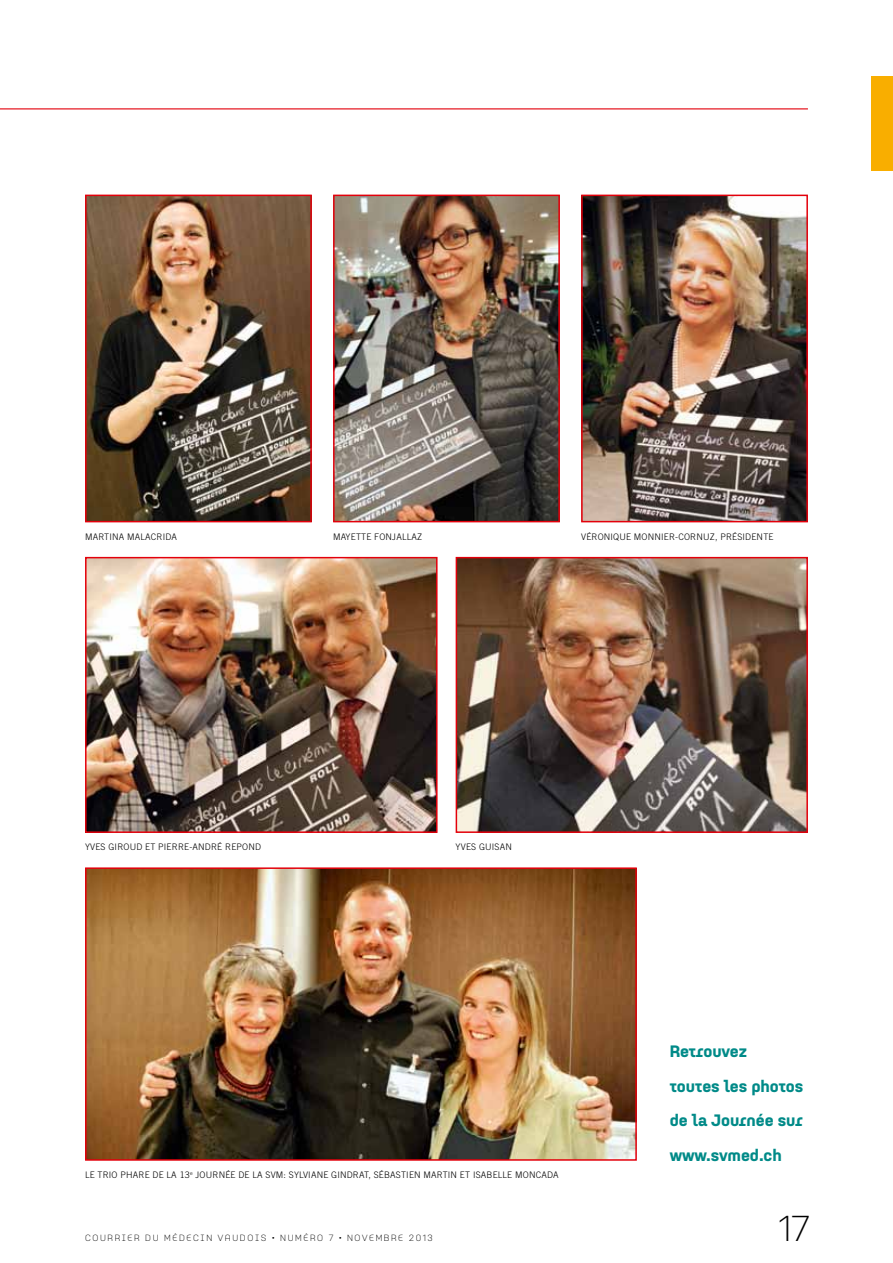
<style>
.page{position:relative;width:893px;height:1263px;background:#fff}
.page>*{position:absolute;margin:0;border:0;box-sizing:border-box;transform-origin:0 0}
.t1{font:300 36px "Idealista";color:#000}
.t2{font:700 16.5px/34.5px "Idealista";letter-spacing:-.005em;color:#008a88}
.t3{font:300 9px "Trade Gothic";letter-spacing:.02em;color:#000}
.t4{font:300 9px "Idealista";letter-spacing:.185em;color:#000}
</style>
<div class="page">
<div style="left:872px;top:77px;width:21px;height:94px;background:#f9ae00"></div>
<img style="left:336px;top:198px;width:221px;height:321px">
<div style="left:333px;top:195px;width:227px;height:327px;border:2px solid #e3000b"></div>
<img style="left:88px;top:560px;width:347px;height:270px">
<div style="left:85px;top:557px;width:353px;height:276px;border:2px solid #e3000b"></div>
<img style="left:459px;top:560px;width:346px;height:270px">
<div style="left:456px;top:557px;width:352px;height:276px;border:2px solid #e3000b"></div>
<img style="left:88px;top:198px;width:221px;height:321px">
<div style="left:85px;top:195px;width:227px;height:327px;border:2px solid #e3000b"></div>
<img style="left:584px;top:198px;width:221px;height:321px">
<div style="left:581px;top:195px;width:227px;height:327px;border:2px solid #e3000b"></div>
<img style="left:88px;top:870px;width:546px;height:288px">
<div style="left:85px;top:867px;width:552px;height:294px;border:2px solid #e3000b"></div>
<hr style="left:0;top:108px;width:808px;height:1px;background:#e3000b">
<p class="t3" style="left:85px;top:531px;width:30px">MARTINA</p>
<p class="t3" style="left:127px;top:531px;width:14px">MALAC</p>
<p class="t3" style="left:157px;top:531px;width:12px">RIDA</p>
<p class="t3" style="left:333px;top:531px;width:53px">MAYETTE FONJALLA</p>
<p class="t3" style="left:417px;top:531px;width:7px">Z</p>
<p class="t3" style="left:581px;top:531px;width:24px">VÉRONIQUE</p>
<p class="t3" style="left:634px;top:531px;width:7px">MONNIE</p>
<p class="t3" style="left:669px;top:531px;width:75px">R-CORNUZ, PRÉSIDEN</p>
<p class="t3" style="left:763px;top:531px;width:11px">TE</p>
<p class="t3" style="left:85px;top:842px;width:6px">YVES</p>
<p class="t3" style="left:108px;top:842px;width:23px">GIROUD</p>
<p class="t3" style="left:145px;top:842px;width:87px">ET PIERRE-ANDRÉ REPOND</p>
<p class="t3" style="left:456px;top:841px;width:6px">YVES</p>
<p class="t3" style="left:479px;top:841px;width:13px">GUISAN</p>
<p class="t3" style="left:85px;top:1169px;width:43px">LE TRIO PHA</p>
<p class="t3" style="left:139px;top:1169px;width:64px">RE DE LA 13<sup>E</sup> JOU</p>
<p class="t3" style="left:212px;top:1169px;width:93px">RN ÉE DE LA SVM: SYLVIANE</p>
<p class="t3" style="left:331px;top:1169px;width:81px">GIND RAT, SÉBASTIEN</p>
<p class="t3" style="left:424px;top:1169px;width:75px">MARTIN ET ISABELLE</p>
<p class="t3" style="left:515px;top:1169px;width:8px">MONCADA</p>
<p class="t4" style="left:85px;top:1231px;width:349px">COURRIER DU MÉDEC IN VAUDOIS • N UM ÉRO 7 • NOVEM BRE 2013</p>
<h2 class="t2" style="left:670px;top:1033px;width:135px">Retrouvez<br>toutes les photos de la Journée sur www.svmed.ch</h2>
<h1 class="t1" style="left:778px;top:1202px;width:33px">17</h1>
</div>
